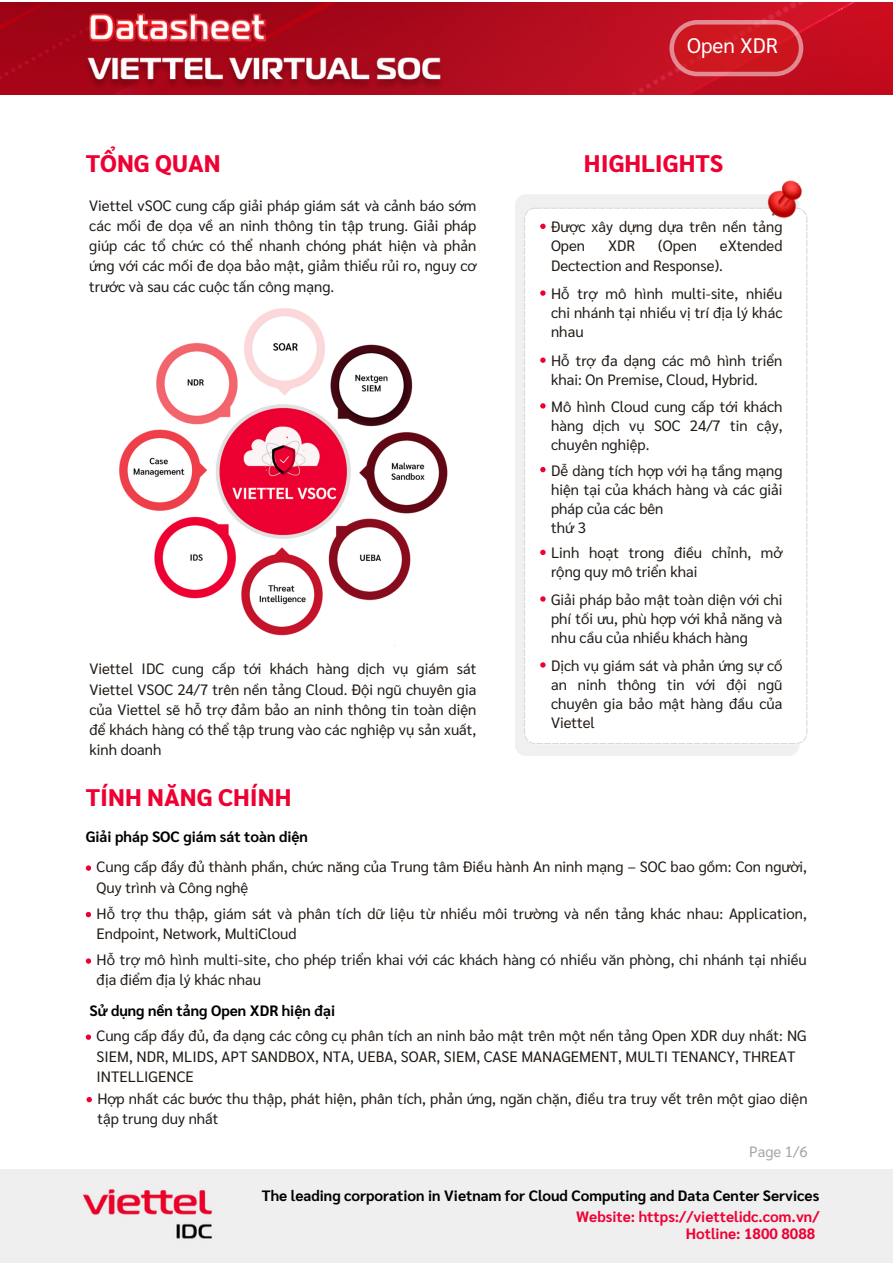
<style>
.page{position:relative;width:893px;height:1264px;background:#fff}
.page>*{position:absolute;margin:0;border:0;box-sizing:border-box;transform-origin:0 0}
.t1{font:800 24px "Sarabun";color:#e03}
.t2{font:21px "Sarabun";color:#fff}
.t3{font:15px/19px "Sarabun";color:#211a15}
.t4{font:700 15px "Sarabun";color:#000}
.t5{font:700 15px "Sarabun";color:#e03}
.t6{font:15px "Sarabun";color:#a6a6a6}
</style>
<div class="page">
<div style="left:514px;top:194px;width:285px;height:562px;background:#f0f0f0;border-radius:11px"></div>
<div style="left:524px;top:208px;width:283px;height:536px;background:#fff"></div>
<img style="left:764px;top:180px;width:44px;height:38px">
<svg style="left:540px;top:290px;width:5px;height:6px"></svg>
<svg style="left:540px;top:224px;width:5px;height:5px"></svg>
<svg style="left:540px;top:357px;width:5px;height:6px"></svg>
<svg style="left:540px;top:403px;width:5px;height:5px"></svg>
<svg style="left:540px;top:467px;width:5px;height:5px"></svg>
<svg style="left:540px;top:549px;width:5px;height:6px"></svg>
<svg style="left:86px;top:865px;width:5px;height:5px"></svg>
<svg style="left:86px;top:912px;width:5px;height:5px"></svg>
<svg style="left:86px;top:958px;width:5px;height:5px"></svg>
<svg style="left:86px;top:1034px;width:5px;height:5px"></svg>
<div style="left:0;top:1169px;width:892px;height:93px;background:#efefef"></div>
<img style="left:0;top:2px;width:892px;height:92px">
<svg style="left:540px;top:596px;width:5px;height:5px"></svg>
<svg style="left:540px;top:662px;width:5px;height:5px"></svg>
<svg style="left:86px;top:1097px;width:6px;height:5px"></svg>
<svg style="left:669px;top:20px;width:134px;height:56px;background:#d12c35"></svg>
<img style="left:119px;top:308px;width:329px;height:338px">
<p class="t2" style="left:687px;top:31px;width:92px">Open XDR</p>
<p class="t1" style="left:86px;top:146px;width:136px">TỔNG QUAN</p>
<p class="t1" style="left:584px;top:146px;width:141px">HIGHLIGHTS</p>
<p class="t3" style="left:89px;top:194px;width:388px;line-height:20.2px;text-align:justify">Viettel vSOC cung cấp giải pháp giám sát và cảnh báo sớm các mối đe dọa về an ninh thông tin tập trung. Giải pháp giúp các tổ chức có thể nhanh chóng phát hiện và phản ứng với các mối đe dọa bảo mật, giảm thiểu rủi ro, nguy cơ trước và sau các cuộc tấn công mạng.</p>
<p class="t3" style="left:551px;top:216px;width:233px">Được xây dựng dựa trên nền tảng<br>Open</p>
<p class="t3" style="left:608px;top:235px;width:29px">XDR</p>
<p class="t3" style="left:658px;top:235px;width:40px">(Open</p>
<p class="t3" style="left:551px;top:235px;width:233px;text-indent:169px">eXtended<br>Dectection and Response).</p>
<p class="t3" style="left:551px;top:283px;width:233px;text-align:justify">Hỗ trợ mô hình multi-site, nhiều chi nhánh tại nhiều vị trí địa lý khác nhau</p>
<p class="t3" style="left:89px;top:658px;width:388px;line-height:20.2px;text-align:justify">Viettel IDC cung cấp tới khách hàng dịch vụ giám sát Viettel VSOC 24/7 trên nền tảng Cloud. Đội ngũ chuyên gia của Viettel sẽ hỗ trợ đảm bảo an ninh thông tin toàn diện để khách hàng có thể tập trung vào các nghiệp vụ sản xuất, kinh doanh</p>
<p class="t1" style="left:86px;top:780px;width:207px">TÍNH NĂNG CHÍNH</p>
<p class="t4" style="left:86px;top:825px;width:224px">Giải pháp SOC giám sát toàn diện</p>
<p class="t3" style="left:551px;top:350px;width:233px">Hỗ trợ đa dạng các mô hình triển khai: On Premise, Cloud, Hybrid.</p>
<p class="t3" style="left:551px;top:396px;width:233px;text-align:justify">Mô hình Cloud cung cấp tới khách hàng dịch vụ SOC 24/7 tin cậy, chuyên nghiệp.</p>
<p class="t3" style="left:551px;top:460px;width:233px;text-align:justify">Dễ dàng tích hợp với hạ tầng mạng hiện tại của khách hàng và các giải pháp của các bên</p>
<p class="t3" style="left:551px;top:517px;width:36px">thứ 3</p>
<p class="t3" style="left:551px;top:542px;width:233px">Linh hoạt trong điều chỉnh, mở rộng quy mô triển khai</p>
<p class="t3" style="left:551px;top:589px;width:233px;text-align:justify">Giải pháp bảo mật toàn diện với chi phí tối ưu, phù hợp với khả năng và nhu cầu của nhiều khách hàng</p>
<p class="t3" style="left:551px;top:655px;width:233px;text-align:justify">Dịch vụ giám sát và phản ứng sự cố an ninh thông tin với đội ngũ chuyên gia bảo mật hàng đầu của Viettel</p>
<p class="t3" style="left:97px;top:855px;width:711px;line-height:20.2px">Cung cấp đầy đủ thành phần, chức năng của Trung tâm Điều hành An ninh mạng – SOC bao gồm: Con người,<br>Quy trình và Công nghệ</p>
<p class="t3" style="left:97px;top:902px;width:711px;line-height:20.2px">Hỗ trợ thu thập, giám sát và phân tích dữ liệu từ nhiều môi trường và nền tảng khác nhau: Application,<br>Endpoint, Network, MultiCloud</p>
<p class="t3" style="left:97px;top:948px;width:711px;line-height:20.2px">Hỗ trợ mô hình multi-site, cho phép triển khai với các khách hàng có nhiều văn phòng, chi nhánh tại nhiều địa điểm địa lý khác nhau</p>
<p class="t4" style="left:89px;top:1000px;width:247px">Sử dụng nền tảng Open XDR hiện đại</p>
<p class="t3" style="left:97px;top:1024px;width:711px;line-height:20.2px">Cung cấp đầy đủ, đa dạng các công cụ phân tích an ninh bảo mật trên một nền tảng Open XDR duy nhất: NG<br>SIEM, NDR, MLIDS, APT SANDBOX, NTA, UEBA, SOAR, SIEM, CASE MANAGEMENT, MULTI TENANCY, THREAT</p>
<p class="t3" style="left:97px;top:1065px;width:99px">INTELLIGENCE</p>
<p class="t3" style="left:97px;top:1087px;width:711px;line-height:20.2px">Hợp nhất các bước thu thập, phát hiện, phân tích, phản ứng, ngăn chặn, điều tra truy vết trên một giao diện tập trung duy nhất</p>
<p class="t6" style="left:749px;top:1141px;width:60px">Page 1/6</p>
<p class="t4" style="left:262px;top:1184px;width:559px">The leading corporation in Vietnam for Cloud Computing and Data Center Services</p>
<p class="t5" style="left:576px;top:1206px;width:245px">Website: https://viettelidc.com.vn/</p>
<p class="t5" style="left:685px;top:1223px;width:131px">Hotline: 1800 8088</p>
</div>
